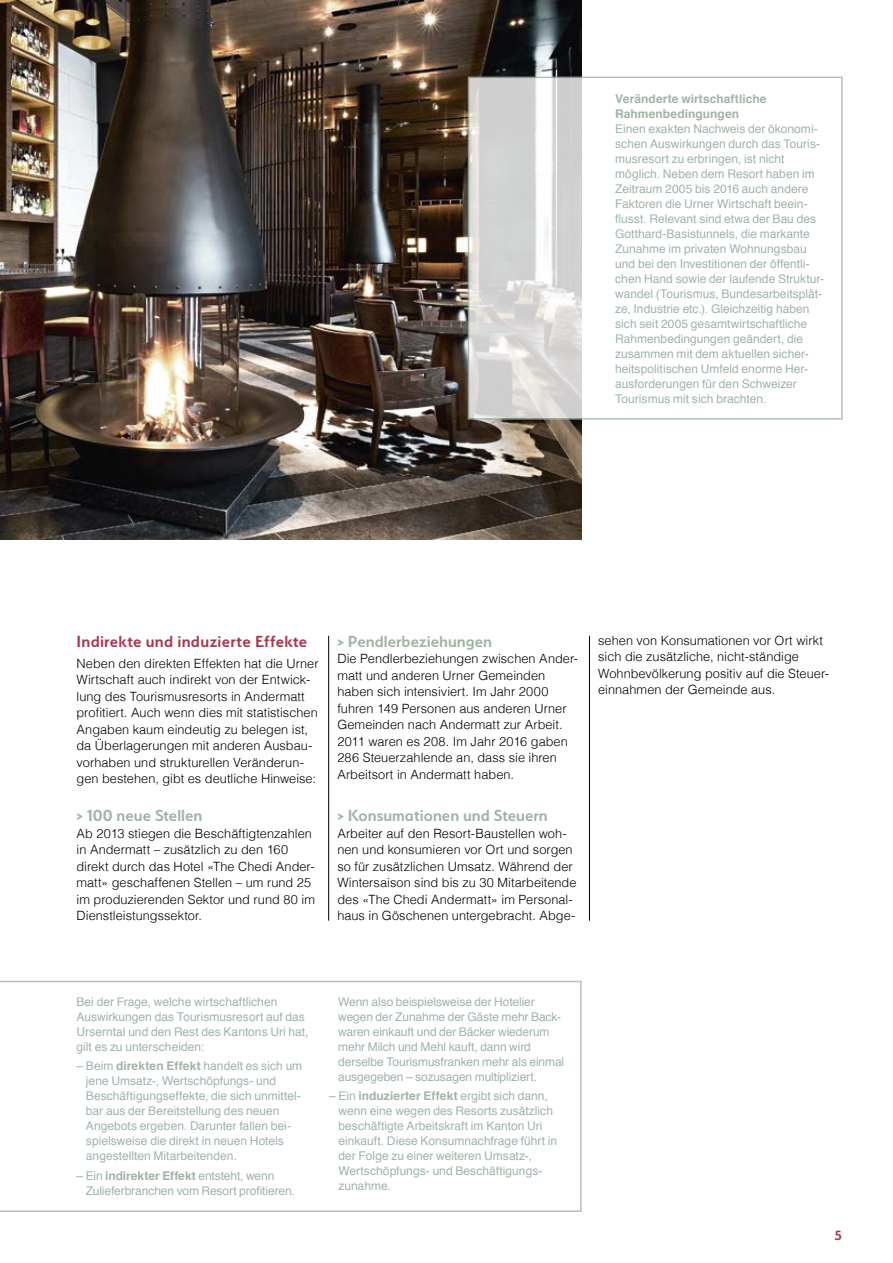
<style>
.page{position:relative;width:893px;height:1263px;background:#fff}
.page>*{position:absolute;margin:0;border:0;box-sizing:border-box;transform-origin:0 0}
.t1{font:600 18px "Serenity";color:#9fb4a5}
.t2{font:600 18px "Serenity";letter-spacing:.015em;color:#a8384a}
.t3{font:600 15px "Serenity";color:#a8384a}
.t4{font:300 12.75px/16.5px "Helvetica";letter-spacing:.005em;color:#000}
.t5{font:12px/15px "Helvetica";color:#9fb4a5}
.t6{font:700 12px/15px "Helvetica";letter-spacing:.005em;color:#9fb4a5}
.s1{font-weight:700}
</style>
<div class="page">
<svg style="left:0;top:981px;width:582px;height:231px"></svg>
<hr style="left:589px;top:636px;width:1px;height:285px;background:#000">
<hr style="left:328px;top:636px;width:1px;height:285px;background:#000">
<img style="left:0;top:0;width:581px;height:540px">
<svg style="left:468px;top:77px;width:375px;height:343px"></svg>
<p class="t6" style="left:615px;top:91px;width:153px">Veränderte wirtschaftliche<br>Rahmenbedingungen</p>
<p class="t5" style="left:615px;top:121px;width:210px">Einen exakten Nachweis der ökonomi&shy;schen Auswirkungen durch das Touris&shy;musresort zu erbringen, ist nicht möglich. Neben dem Resort haben im Zeitraum 2005 bis 2016 auch andere Faktoren die Urner Wirtschaft beein&shy;flusst. Relevant sind etwa der Bau des Gotthard-Basistunnels, die markante Zunahme im privaten Wohnungsbau und bei den Investitionen der öffentli&shy;chen Hand sowie der laufende Struktur&shy;wandel (Tourismus, Bundesarbeitsplät&shy;ze, Industrie etc.). Gleichzeitig haben sich seit 2005 gesamtwirtschaftliche Rahmenbedingungen geändert, die zusammen mit dem aktuellen sicher&shy;heitspolitischen Umfeld enorme Her&shy;ausforderungen für den Schweizer Tourismus mit sich brachten.</p>
<h1 class="t2" style="left:77px;top:631px;width:232px">Indirekte und induzierte Effekte</h1>
<p class="t4" style="left:77px;top:654px;width:244px">Neben den direkten Effekten hat die Urner Wirtschaft auch indirekt von der Entwick&shy;lung des Tourismusresorts in Andermatt profitiert. Auch wenn dies mit statistischen Angaben kaum eindeutig zu belegen ist, da Überlagerungen mit anderen Ausbau&shy;vorhaben und strukturellen Veränderun&shy;gen bestehen, gibt es deutliche Hinweise:</p>
<h1 class="t1" style="left:77px;top:806px;width:127px">&gt; 100 neue Stellen</h1>
<p class="t4" style="left:77px;top:824px;width:240px">Ab 2013 stiegen die Beschäftigtenzahlen in Andermatt – zusätzlich zu den 160 direkt durch das Hotel «The Chedi Ander&shy;matt» geschaffenen Stellen – um rund 25 im produzierenden Sektor und rund 80 im Dienstleistungssektor.</p>
<h1 class="t1" style="left:337px;top:631px;width:156px">&gt; Pendlerbeziehungen</h1>
<p class="t4" style="left:337px;top:650px;width:242px">Die Pendlerbeziehungen zwischen Ander&shy;matt und anderen Urner Gemeinden haben sich intensiviert. Im Jahr 2000 fuhren 149 Personen aus anderen Urner Gemeinden nach Andermatt zur Arbeit.<br>2011 waren es 208. Im Jahr 2016 gaben 286 Steuerzahlende an, dass sie ihren Arbeitsort in Andermatt haben.</p>
<h1 class="t1" style="left:337px;top:806px;width:212px">&gt; Konsumationen und Steuern</h1>
<p class="t4" style="left:337px;top:824px;width:241px">Arbeiter auf den Resort-Baustellen woh&shy;nen und konsumieren vor Ort und sorgen so für zusätzlichen Umsatz. Während der Wintersaison sind bis zu 30 Mitarbeitende des «The Chedi Andermatt» im Personal&shy;haus in Göschenen untergebracht. Abge-</p>
<p class="t4" style="left:598px;top:631px;width:232px">sehen von Konsumationen vor Ort wirkt sich die zusätzliche, nicht-ständige Wohnbevölkerung positiv auf die Steuer&shy;einnahmen der Gemeinde aus.</p>
<p class="t5" style="left:77px;top:995px;width:234px">Bei der Frage, welche wirtschaftlichen Auswirkungen das Tourismusresort auf das Urserntal und den Rest des Kantons Uri hat, gilt es zu unterscheiden:</p>
<p class="t5" style="left:86px;top:1059px;width:218px;text-indent:-9px">– Beim <span class="s1">direkten Effekt</span> handelt es sich um jene Umsatz-, Wertschöpfungs- und Beschäftigungseffekte, die sich unmittel&shy;bar aus der Bereitstellung des neuen Angebots ergeben. Darunter fallen bei&shy;spielsweise die direkt in neuen Hotels angestellten Mitarbeitenden.</p>
<p class="t5" style="left:86px;top:1168px;width:211px;text-indent:-9px">– Ein <span class="s1">indirekter Effekt</span> entsteht, wenn<br>Zulieferbranchen vom Resort profitieren.</p>
<p class="t5" style="left:338px;top:995px;width:228px">Wenn also beispielsweise der Hotelier wegen der Zunahme der Gäste mehr Back&shy;waren einkauft und der Bäcker wiederum mehr Milch und Mehl kauft, dann wird derselbe Tourismusfranken mehr als einmal ausgegeben – sozusagen multipliziert.</p>
<p class="t5" style="left:338px;top:1089px;width:220px;text-indent:-9px">– Ein <span class="s1">induzierter Effekt</span> ergibt sich dann, wenn eine wegen des Resorts zusätzlich beschäftigte Arbeitskraft im Kanton Uri einkauft. Diese Konsumnachfrage führt in der Folge zu einer weiteren Umsatz-, Wertschöpfungs- und Beschäftigungs&shy;zunahme.</p>
<p class="t3" style="left:835px;top:1227px;width:9px">5</p>
</div>
